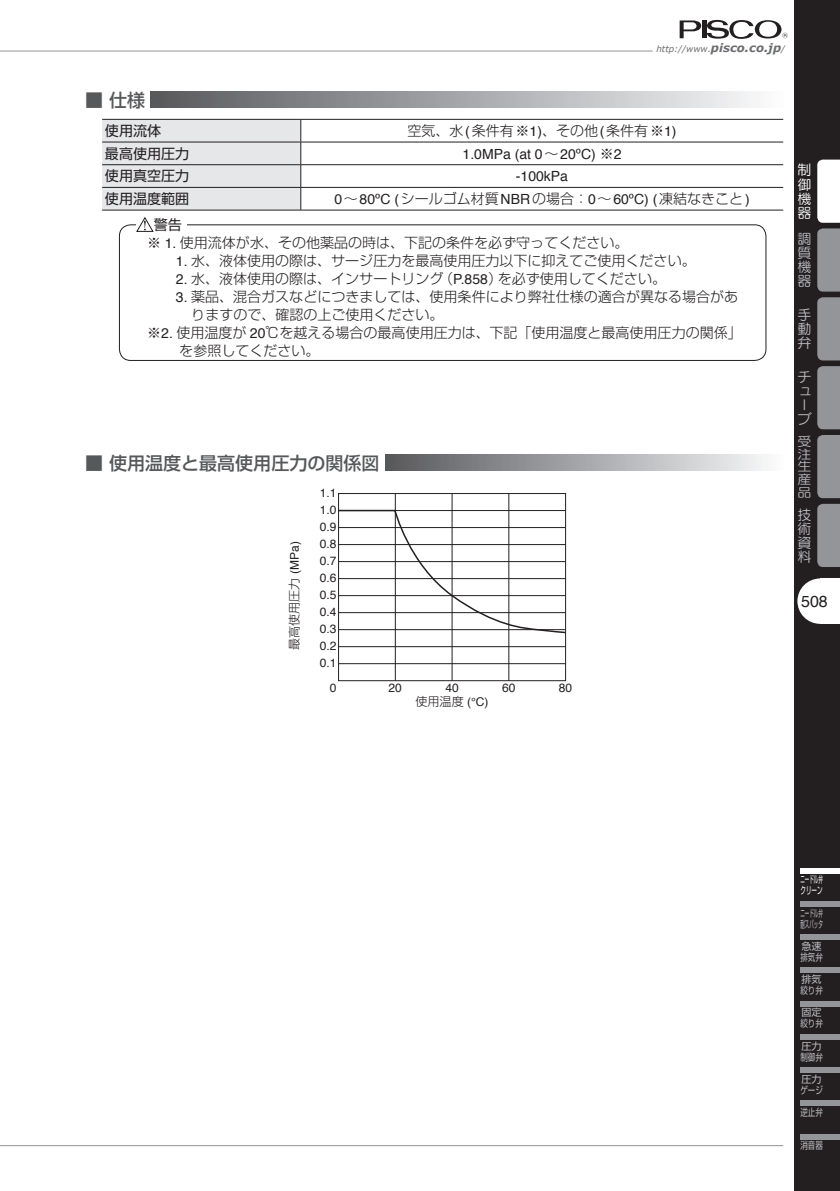
<style>
.page{position:relative;width:840px;height:1191px;background:#fff}
.page>*{position:absolute;margin:0;border:0;box-sizing:border-box;transform-origin:0 0}
.t1{font:500 18px "Shin Go Pro";color:#57585a}
.t2{font:16px "Helvetica";color:#231f20}
.t3{font:300 14px "Shin Go Pro";color:#231f20}
.t4{font:14px "Helvetica";color:#231f20}
.t5{font:14px "Shin Go Pro";color:#231f20}
.t6{font:14px/14px "Seurat Pro M";color:#bcbdc0;text-align:justify}
.t7{font:14px/14px "Seurat Pro M";color:#fff;text-align:justify}
.t8{font:12.6px/12.6px "Seurat Pro M";color:#bcbdc0;text-align:justify;scale:1.11 1}
.t9{font:12px "Helvetica";color:#231f20}
.t10{font:300 12px "Shin Go Pro";color:#231f20}
.t11{font:10px/11px "Shin Go Pro";color:#bcbdc0}
.t12{font:10px/11px "Shin Go Pro";color:#bcbdc0;scale:.45 1}
.t13{font:10px/11px "Shin Go Pro";color:#fff;scale:.45 1}
.t14{font:10px "Shin Go Pro";color:#bcbdc0;scale:.75 1}
.t15{font:italic 8.8px "Verdana";color:#6c6d70}
.s1{font-weight:700;font-size:11.6px}
.s2{font-family:"Helvetica";font-weight:400}
.s3{font-family:"Shin Go Pro";font-weight:300}
</style>
<div class="page">
<hr style="left:0;top:51px;width:652px;height:1px;background:#939598">
<div style="left:794px;top:0;width:45px;height:1191px;background:#231f20"></div>
<svg style="left:797px;top:578px;width:22px;height:46px"></svg>
<div style="left:819px;top:578px;width:20px;height:46px;background:#fff"></div>
<svg style="left:679px;top:20px;width:108px;height:19px"></svg>
<hr style="left:0;top:1145px;width:782px;height:1px;background:#939598">
<svg style="left:817px;top:366px;width:22px;height:63px"></svg>
<svg style="left:817px;top:160px;width:22px;height:200px"></svg>
<svg style="left:817px;top:435px;width:22px;height:63px"></svg>
<svg style="left:817px;top:504px;width:22px;height:63px"></svg>
<div style="left:799px;top:868px;width:40px;height:5px;background:#fff"></div>
<div style="left:799px;top:934px;width:40px;height:6px;background:#939598"></div>
<div style="left:799px;top:967px;width:40px;height:6px;background:#939598"></div>
<div style="left:799px;top:1000px;width:40px;height:6px;background:#939598"></div>
<div style="left:799px;top:1034px;width:40px;height:5px;background:#939598"></div>
<div style="left:799px;top:1067px;width:40px;height:6px;background:#939598"></div>
<div style="left:799px;top:1100px;width:40px;height:6px;background:#939598"></div>
<div style="left:799px;top:1133px;width:40px;height:6px;background:#939598"></div>
<div style="left:799px;top:901px;width:40px;height:5px;background:#939598"></div>
<hr style="left:300px;top:119px;width:482px;height:1px;background:#231f20">
<hr style="left:300px;top:142px;width:482px;height:1px;background:#231f20">
<hr style="left:300px;top:164px;width:482px;height:1px;background:#231f20">
<hr style="left:300px;top:187px;width:482px;height:1px;background:#231f20">
<svg style="left:102px;top:119px;width:199px;height:91px"></svg>
<hr style="left:102px;top:210px;width:198px;height:1px;background:#231f20">
<hr style="left:300px;top:210px;width:482px;height:1px;background:#231f20">
<div style="left:150px;top:92px;width:632px;height:16px;background:linear-gradient(to right,#57585c,#f9fafb)"></div>
<div style="left:119px;top:225px;width:646px;height:136px;border:1px solid #231f20;border-radius:11px"></div>
<div style="left:136px;top:215px;width:50px;height:19px;background:#fff"></div>
<svg style="left:136px;top:217px;width:18px;height:15px"></svg>
<div style="left:386px;top:455px;width:396px;height:16px;background:linear-gradient(to right,#57585c,#f8f9fb)"></div>
<div style="left:338px;top:493px;width:227px;height:188px;border:1px solid #231f20"></div>
<hr style="left:338px;top:663px;width:227px;height:1px;background:#231f20">
<hr style="left:338px;top:646px;width:227px;height:1px;background:#231f20">
<hr style="left:395px;top:493px;width:1px;height:187px;background:#231f20">
<hr style="left:451px;top:493px;width:1px;height:187px;background:#231f20">
<hr style="left:508px;top:493px;width:1px;height:187px;background:#231f20">
<svg style="left:338px;top:509px;width:228px;height:125px"></svg>
<p class="t15" style="left:656px;top:42px;width:130px">http://www.<span class="s1">pisco.co.jp</span>/</p>
<p class="t1" style="left:85px;top:85px;width:61px">■ 仕様</p>
<p class="t5" style="left:105px;top:119px;width:57px">使用流体</p>
<p class="t3" style="left:407px;top:119px;width:270px">空気、水<span class="s2">(</span>条件有※<span class="s2">1)</span>、その他<span class="s2">(</span>条件有※<span class="s2">1)</span></p>
<p class="t5" style="left:105px;top:142px;width:85px">最高使用圧力</p>
<p class="t4" style="left:462px;top:143px;width:160px">1.0MPa (at 0<span class="s3">〜</span>20ºC) <span class="s3">※</span>2</p>
<p class="t5" style="left:105px;top:165px;width:85px">使用真空圧力</p>
<p class="t4" style="left:515px;top:166px;width:54px">-100kPa</p>
<p class="t5" style="left:105px;top:187px;width:85px">使用温度範囲</p>
<p class="t3" style="left:334px;top:187px;width:416px"><span class="s2">0</span>〜<span class="s2">80ºC (</span>シールゴム材質<span class="s2">NBR</span>の場合：<span class="s2">0</span>〜<span class="s2">60ºC) (</span>凍結なきこと<span class="s2">)</span></p>
<p class="t3" style="left:147px;top:231px;width:482px">※ <span class="s2">1.</span> 使用流体が水、その他薬品の時は、下記の条件を必ず守ってください。</p>
<p class="t3" style="left:176px;top:249px;width:521px"><span class="s2">1.</span> 水、液体使用の際は、サージ圧力を最高使用圧力以下に抑えてご使用ください。</p>
<p class="t3" style="left:176px;top:267px;width:491px"><span class="s2">2.</span> 水、液体使用の際は、インサートリング（<span class="s2">P.858</span>）を必ず使用してください。</p>
<p class="t3" style="left:176px;top:285px;width:563px"><span class="s2">3.</span> 薬品、混合ガスなどにつきましては、使用条件により弊社仕様の適合が異なる場合があ</p>
<p class="t3" style="left:191px;top:303px;width:253px">りますので、確認の上ご使用ください。</p>
<p class="t3" style="left:147px;top:321px;width:595px">※<span class="s2">2.</span> 使用温度が <span class="s2">20</span>℃を越える場合の最高使用圧力は、下記「使用温度と最高使用圧力の関係」</p>
<p class="t3" style="left:179px;top:339px;width:141px">を参照してください。</p>
<p class="t5" style="left:154px;top:213px;width:29px">警告</p>
<p class="t1" style="left:85px;top:448px;width:295px">■ 使用温度と最高使用圧力の関係図</p>
<p class="t9" style="left:319px;top:483px;width:18px">1.1</p>
<p class="t9" style="left:319px;top:500px;width:18px">1.0</p>
<p class="t10" style="left:284px;top:650px;width:110px;rotate:-90deg">最高使用圧力 <span class="s2">(MPa)</span></p>
<p class="t9" style="left:319px;top:517px;width:18px">0.9</p>
<p class="t9" style="left:319px;top:534px;width:18px">0.8</p>
<p class="t9" style="left:319px;top:551px;width:18px">0.7</p>
<p class="t9" style="left:319px;top:568px;width:18px">0.6</p>
<p class="t9" style="left:319px;top:585px;width:18px">0.5</p>
<p class="t9" style="left:319px;top:603px;width:18px">0.4</p>
<p class="t9" style="left:319px;top:620px;width:18px">0.3</p>
<p class="t9" style="left:319px;top:637px;width:18px">0.2</p>
<p class="t9" style="left:319px;top:654px;width:18px">0.1</p>
<p class="t9" style="left:330px;top:678px;width:8px">0</p>
<p class="t9" style="left:388px;top:678px;width:15px">20</p>
<p class="t9" style="left:445px;top:678px;width:15px">40</p>
<p class="t9" style="left:502px;top:678px;width:15px">60</p>
<p class="t9" style="left:558px;top:678px;width:15px">80</p>
<p class="t10" style="left:415px;top:692px;width:74px">使用温度 <span class="s2">(°C)</span></p>
<p class="t7" style="left:797px;top:163px;width:15px">制御機器</p>
<p class="t6" style="left:797px;top:232px;width:15px">調質機器</p>
<p class="t6" style="left:797px;top:307px;width:15px">手動弁</p>
<p class="t6" style="left:797px;top:369px;width:16px;text-align:left">チューブ</p>
<p class="t8" style="left:797px;top:435px;width:13px">受注生産品</p>
<p class="t6" style="left:797px;top:507px;width:15px">技術資料</p>
<p class="t2" style="left:800px;top:589px;width:28px">508</p>
<p class="t13" style="left:799px;top:873px;width:51px">ニードル弁クリーン</p>
<p class="t12" style="left:799px;top:906px;width:51px">ニードル弁耐スパッタ</p>
<p class="t11" style="left:799px;top:939px;width:24px">急速排気弁</p>
<p class="t11" style="left:799px;top:972px;width:24px">排気絞り弁</p>
<p class="t11" style="left:799px;top:1006px;width:24px">固定絞り弁</p>
<p class="t11" style="left:799px;top:1039px;width:24px">圧力制御弁</p>
<p class="t11" style="left:799px;top:1072px;width:24px">圧力ゲージ</p>
<p class="t14" style="left:799px;top:1104px;width:31px">逆止弁</p>
<p class="t14" style="left:799px;top:1137px;width:31px">消音器</p>
</div>
